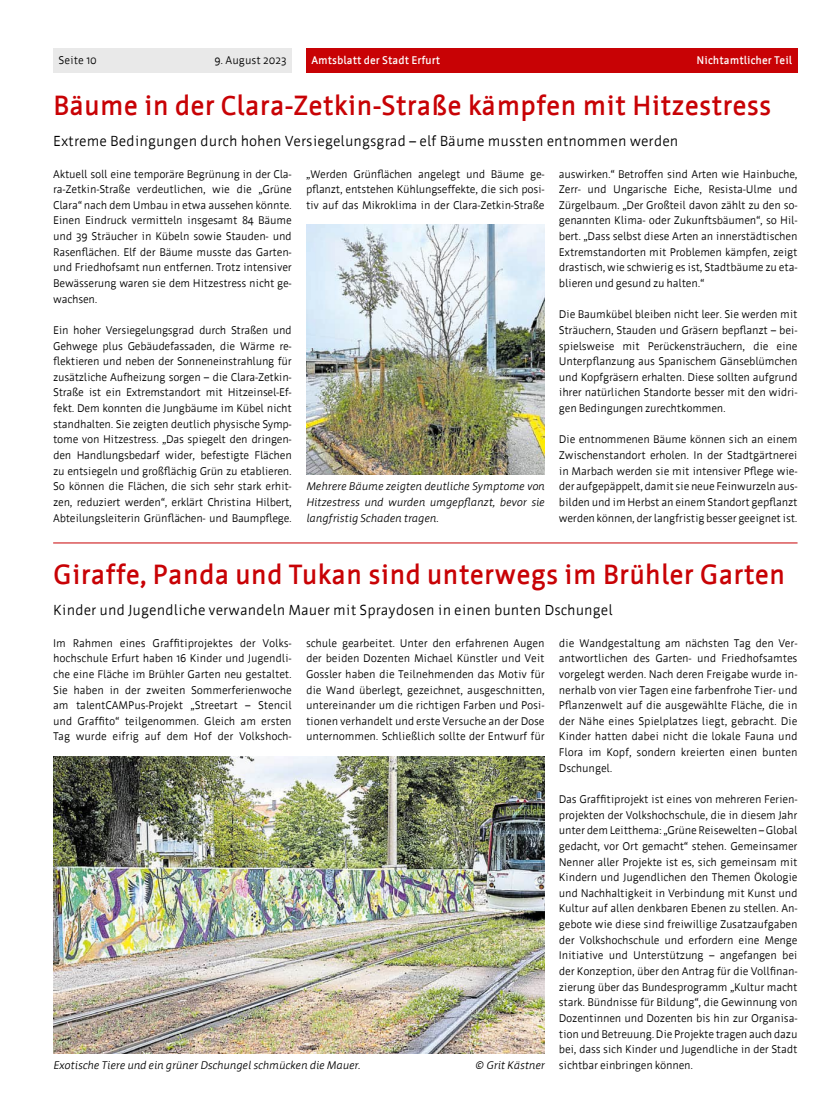
<style>
.page{position:relative;width:833px;height:1117px;background:#fff}
.page>*{position:absolute;margin:0;border:0;box-sizing:border-box;transform-origin:0 0}
.H1-u1{font:700 27.5px "Werk";color:#c80205}
.P-uz{font:14.38px "Werk";color:#000}
.P-Normal{font:11px/15.6px "Werk";letter-spacing:-.02em;color:#000;text-align:justify}
.t1{font:italic 11px/15.6px "Werk";letter-spacing:-.02em;color:#000;text-align:justify}
.t2{font:700 11px "Werk";color:#fff}
.P-Normal-2{font:11px "Werk";color:#000}
</style>
<div class="page">
<div style="left:53px;top:48px;width:239px;height:25px;background:#e9e9e9"></div>
<div style="left:306px;top:48px;width:491px;height:25px;background:#c80205"></div>
<hr style="left:53px;top:542px;width:744px;height:1px;background:#c80205">
<img style="left:306px;top:224px;width:238px;height:250px">
<img style="left:53px;top:756px;width:491px;height:296px">
<p class="P-Normal" style="left:58px;top:53px;width:40px">Seite 10</p>
<p class="P-Normal-2" style="left:214px;top:54px;width:74px">9. August 2023</p>
<p class="t2" style="left:311px;top:55px;width:131px">Amtsblatt der Stadt Erfurt</p>
<p class="t2" style="left:696px;top:55px;width:97px">Nichtamtlicher Teil</p>
<h1 class="H1-u1" style="left:53px;top:90px;width:719px">Bäume in der Clara-Zetkin-Straße kämpfen mit Hitzestress</h1>
<p class="P-uz" style="left:53px;top:133px;width:626px">Extreme Bedingungen durch hohen Versiegelungsgrad – elf Bäume mussten entnommen werden</p>
<p class="P-Normal" style="left:53px;top:166px;width:240px">Aktuell soll eine temporäre Begrünung in der Cla&shy;ra-Zetkin-Straße verdeutlichen, wie die „Grüne Clara“ nach dem Umbau in etwa aussehen könnte.<br>Einen Eindruck vermitteln insgesamt 84 Bäume und 39 Sträucher in Kübeln sowie Stauden- und Rasenflächen. Elf der Bäume musste das Garten&shy;und Friedhofsamt nun entfernen. Trotz intensiver Bewässerung waren sie dem Hitzestress nicht ge&shy;wachsen.</p>
<p class="P-Normal" style="left:53px;top:322px;width:240px">Ein hoher Versiegelungsgrad durch Straßen und Gehwege plus Gebäudefassaden, die Wärme re&shy;flektieren und neben der Sonneneinstrahlung für zusätzliche Aufheizung sorgen – die Clara-Zetkin-Straße ist ein Extremstandort mit Hitzeinsel-Ef&shy;fekt. Dem konnten die Jungbäume im Kübel nicht standhalten. Sie zeigten deutlich physische Symp&shy;tome von Hitzestress. „Das spiegelt den dringen&shy;den Handlungsbedarf wider, befestigte Flächen zu entsiegeln und großflächig Grün zu etablieren.<br>So können die Flächen, die sich sehr stark erhit&shy;zen, reduziert werden“, erklärt Christina Hilbert, Abteilungsleiterin Grünflächen- und Baumpflege.</p>
<p class="P-Normal" style="left:306px;top:166px;width:240px">„Werden Grünflächen angelegt und Bäume ge&shy;pflanzt, entstehen Kühlungseffekte, die sich posi&shy;tiv auf das Mikroklima in der Clara-Zetkin-Straße</p>
<p class="P-Normal" style="left:559px;top:166px;width:240px">auswirken.“ Betroffen sind Arten wie Hainbuche, Zerr- und Ungarische Eiche, Resista-Ulme und Zürgelbaum. „Der Großteil davon zählt zu den so&shy;genannten Klima- oder Zukunftsbäumen“, so Hil&shy;bert. „Dass selbst diese Arten an innerstädtischen Extremstandorten mit Problemen kämpfen, zeigt drastisch, wie schwierig es ist, Stadtbäume zu eta&shy;blieren und gesund zu halten.“</p>
<p class="P-Normal" style="left:559px;top:306px;width:240px">Die Baumkübel bleiben nicht leer. Sie werden mit Sträuchern, Stauden und Gräsern bepflanzt – bei&shy;spielsweise mit Perückensträuchern, die eine Unterpflanzung aus Spanischem Gänseblümchen und Kopfgräsern erhalten. Diese sollten aufgrund ihrer natürlichen Standorte besser mit den widri&shy;gen Bedingungen zurechtkommen.</p>
<p class="P-Normal" style="left:559px;top:431px;width:240px">Die entnommenen Bäume können sich an einem Zwischenstandort erholen. In der Stadtgärtnerei in Marbach werden sie mit intensiver Pflege wie&shy;der aufgepäppelt, damit sie neue Feinwurzeln aus&shy;bilden und im Herbst an einem Standort gepflanzt werden können, der langfristig besser geeignet ist.</p>
<h1 class="H1-u1" style="left:53px;top:559px;width:734px">Giraffe, Panda und Tukan sind unterwegs im Brühler Garten</h1>
<p class="P-uz" style="left:53px;top:602px;width:561px">Kinder und Jugendliche verwandeln Mauer mit Spraydosen in einen bunten Dschungel</p>
<p class="P-Normal" style="left:53px;top:635px;width:240px">Im Rahmen eines Graffitiprojektes der Volks&shy;hochschule Erfurt haben 16 Kinder und Jugendli&shy;che eine Fläche im Brühler Garten neu gestaltet.<br>Sie haben in der zweiten Sommerferienwoche am talentCAMPus-Projekt „Streetart – Stencil und Graffito“ teilgenommen. Gleich am ersten Tag wurde eifrig auf dem Hof der Volkshoch-</p>
<p class="P-Normal" style="left:306px;top:635px;width:240px">schule gearbeitet. Unter den erfahrenen Augen der beiden Dozenten Michael Künstler und Veit Gossler haben die Teilnehmenden das Motiv für die Wand überlegt, gezeichnet, ausgeschnitten, untereinander um die richtigen Farben und Posi&shy;tionen verhandelt und erste Versuche an der Dose unternommen. Schließlich sollte der Entwurf für</p>
<p class="P-Normal" style="left:559px;top:635px;width:240px">die Wandgestaltung am nächsten Tag den Ver&shy;antwortlichen des Garten- und Friedhofsamtes vorgelegt werden. Nach deren Freigabe wurde in&shy;nerhalb von vier Tagen eine farbenfrohe Tier- und Pflanzenwelt auf die ausgewählte Fläche, die in der Nähe eines Spielplatzes liegt, gebracht. Die Kinder hatten dabei nicht die lokale Fauna und Flora im Kopf, sondern kreierten einen bunten Dschungel.</p>
<p class="P-Normal" style="left:559px;top:791px;width:240px">Das Graffitiprojekt ist eines von mehreren Ferien&shy;projekten der Volkshochschule, die in diesem Jahr unter dem Leitthema: „Grüne Reisewelten – Global gedacht, vor Ort gemacht“ stehen. Gemeinsamer Nenner aller Projekte ist es, sich gemeinsam mit Kindern und Jugendlichen den Themen Ökologie und Nachhaltigkeit in Verbindung mit Kunst und Kultur auf allen denkbaren Ebenen zu stellen. An&shy;gebote wie diese sind freiwillige Zusatzaufgaben der Volkshochschule und erfordern eine Menge Initiative und Unterstützung – angefangen bei der Konzeption, über den Antrag für die Vollfinan&shy;zierung über das Bundesprogramm „Kultur macht stark. Bündnisse für Bildung“, die Gewinnung von Dozentinnen und Dozenten bis hin zur Organisa&shy;tion und Betreuung. Die Projekte tragen auch dazu bei, dass sich Kinder und Jugendliche in der Stadt sichtbar einbringen können.</p>
<p class="t1" style="left:306px;top:478px;width:240px">Mehrere Bäume zeigten deutliche Symptome von Hitzestress und wurden umgepflanzt, bevor sie langfristig Schaden tragen.</p>
<p class="t1" style="left:53px;top:1056px;width:309px">Exotische Tiere und ein grüner Dschungel schmücken die Mauer.</p>
<p class="t1" style="left:474px;top:1056px;width:72px">© Grit Kästner</p>
</div>
